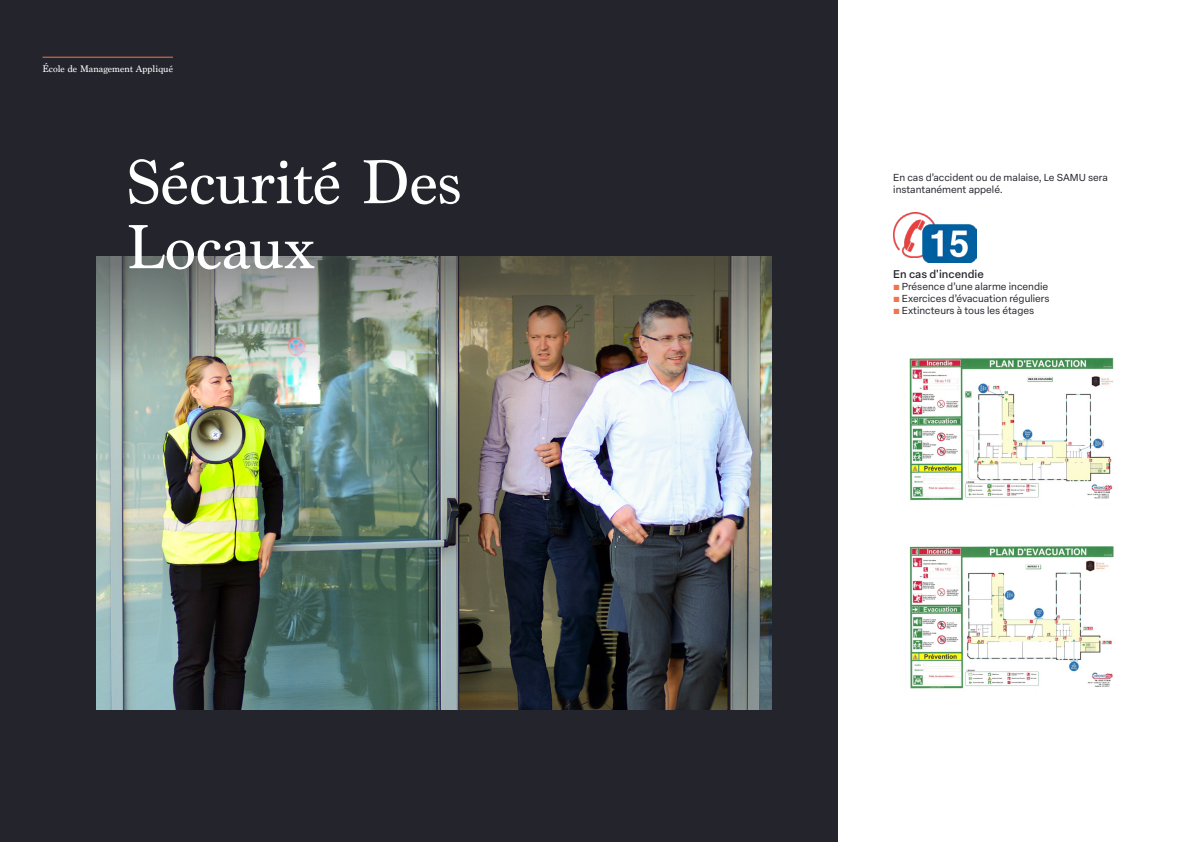
<style>
.page{position:relative;width:1191px;height:842px;background:#fff}
.page>*{position:absolute;margin:0;border:0;box-sizing:border-box;transform-origin:0 0}
.t1{font:65px/65px "Marion";color:#fff}
.t2{font:500 11px "Elza Text";color:#24252c}
.t3{font:10px/12px "Elza Text";color:#24252c}
.t4{font:10px "Marion";color:#fff}
.s1{color:#ee754d}
</style>
<div class="page">
<div style="left:0;top:0;width:837px;height:842px;background:#24252c"></div>
<hr style="left:43px;top:57px;width:130px;height:1px;background:#ee754d">
<img style="left:909px;top:546px;width:205px;height:143px">
<img style="left:909px;top:357px;width:205px;height:144px">
<img style="left:96px;top:408px;width:675px;height:302px">
<img style="left:96px;top:256px;width:676px;height:152px">
<img style="left:893px;top:213px;width:84px;height:49px">
<p class="t4" style="left:43px;top:63px;width:132px">École de Management Appliqué</p>
<h1 class="t1" style="left:126px;top:151px;width:337px">Sécurité Des<br>Locaux</h1>
<p class="t3" style="left:893px;top:171px;width:216px">En cas d’accident ou de malaise, Le SAMU sera instantanément appelé.</p>
<p class="t2" style="left:893px;top:265px;width:92px">En cas d'incendie</p>
<p class="t3" style="left:893px;top:280px;width:156px"><span class="s1">▪</span> Présence d’une alarme incendie</p>
<p class="t3" style="left:893px;top:292px;width:158px"><span class="s1">▪</span> Exercices d’évacuation réguliers</p>
<p class="t3" style="left:893px;top:304px;width:142px"><span class="s1">▪</span> Extincteurs à tous les étages</p>
</div>
